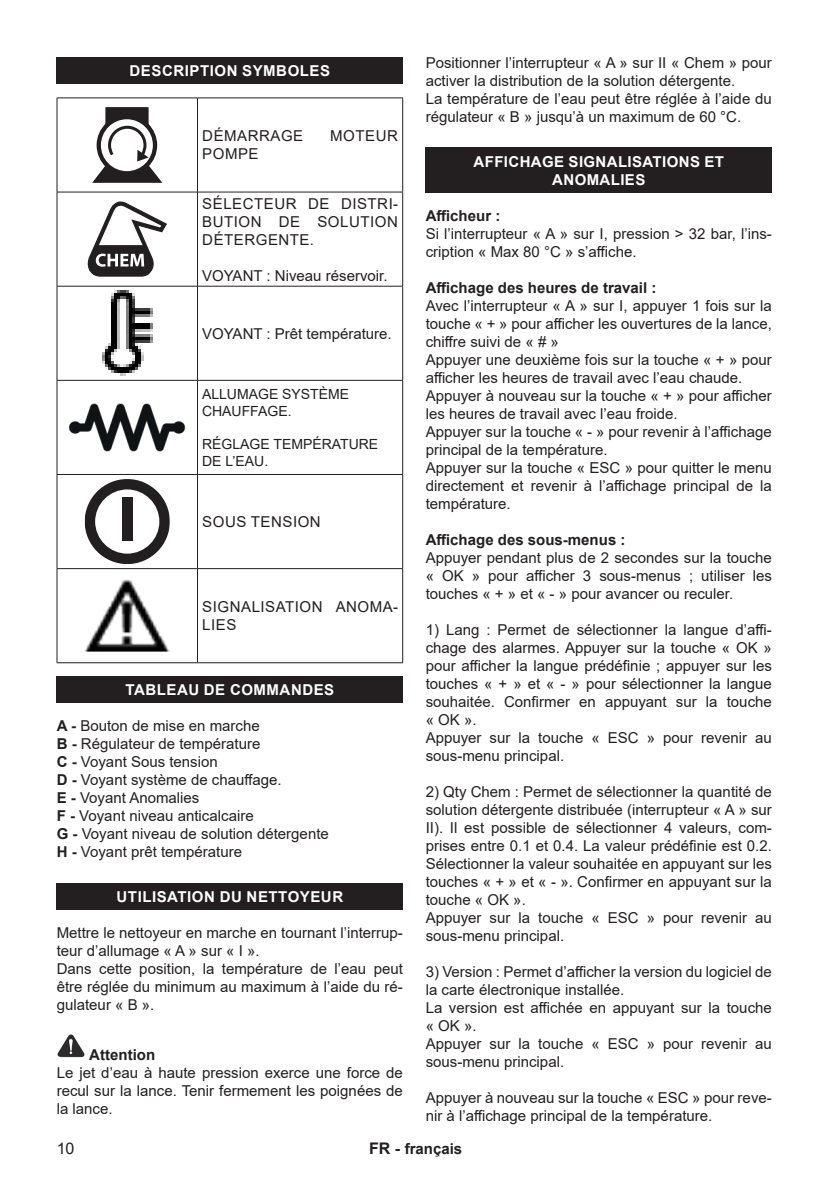
<style>
.page{position:relative;width:840px;height:1191px;background:#fff}
.page>*{position:absolute;margin:0;border:0;box-sizing:border-box;transform-origin:0 0}
.t1{font:16px "Arial";color:#231f20}
.testo_normale{font:15px/18px "Arial";color:#231f20}
.testo_normale_tutto_MAIUSCOLO{font:15px/18px "Arial";letter-spacing:.035em;color:#231f20;text-align:justify}
.capitolo_dentro_tabella{font:700 15px "Arial";letter-spacing:.035em;color:#fff}
.testo_normale-2{font:700 15px "Arial";color:#231f20}
.t2{font:14px/16.8px "Arial";color:#231f20}
.s1{font-weight:700}
.s2{font-size:16px}
</style>
<div class="page">
<div style="left:57px;top:57px;width:346px;height:27px;background:#231f20"></div>
<hr style="left:57px;top:98px;width:140px;height:1px;background:#231f20">
<hr style="left:57px;top:98px;width:1px;height:94px;background:#231f20">
<hr style="left:197px;top:98px;width:206px;height:1px;background:#231f20">
<hr style="left:197px;top:98px;width:1px;height:94px;background:#231f20">
<hr style="left:402px;top:98px;width:1px;height:94px;background:#231f20">
<hr style="left:57px;top:192px;width:140px;height:1px;background:#231f20">
<hr style="left:57px;top:192px;width:1px;height:94px;background:#231f20">
<hr style="left:197px;top:192px;width:206px;height:1px;background:#231f20">
<hr style="left:197px;top:192px;width:1px;height:94px;background:#231f20">
<hr style="left:402px;top:192px;width:1px;height:94px;background:#231f20">
<hr style="left:57px;top:286px;width:140px;height:1px;background:#231f20">
<hr style="left:57px;top:286px;width:1px;height:94px;background:#231f20">
<hr style="left:197px;top:286px;width:206px;height:1px;background:#231f20">
<hr style="left:197px;top:286px;width:1px;height:94px;background:#231f20">
<hr style="left:402px;top:286px;width:1px;height:94px;background:#231f20">
<hr style="left:57px;top:380px;width:140px;height:1px;background:#231f20">
<hr style="left:57px;top:380px;width:1px;height:94px;background:#231f20">
<hr style="left:197px;top:380px;width:206px;height:1px;background:#231f20">
<hr style="left:197px;top:380px;width:1px;height:94px;background:#231f20">
<hr style="left:402px;top:380px;width:1px;height:94px;background:#231f20">
<hr style="left:57px;top:474px;width:140px;height:1px;background:#231f20">
<hr style="left:57px;top:475px;width:1px;height:93px;background:#231f20">
<hr style="left:197px;top:474px;width:206px;height:1px;background:#231f20">
<hr style="left:197px;top:475px;width:1px;height:93px;background:#231f20">
<hr style="left:402px;top:475px;width:1px;height:93px;background:#231f20">
<hr style="left:57px;top:568px;width:140px;height:1px;background:#231f20">
<hr style="left:57px;top:569px;width:1px;height:93px;background:#231f20">
<hr style="left:197px;top:568px;width:206px;height:1px;background:#231f20">
<hr style="left:197px;top:569px;width:1px;height:93px;background:#231f20">
<hr style="left:402px;top:569px;width:1px;height:93px;background:#231f20">
<hr style="left:57px;top:662px;width:140px;height:1px;background:#231f20">
<hr style="left:197px;top:662px;width:206px;height:1px;background:#231f20">
<svg style="left:92px;top:107px;width:71px;height:76px"></svg>
<svg style="left:87px;top:201px;width:80px;height:76px"></svg>
<img style="left:102px;top:291px;width:50px;height:85px">
<img style="left:69px;top:403px;width:116px;height:49px">
<svg style="left:85px;top:479px;width:85px;height:85px"></svg>
<div style="left:122px;top:497px;width:10px;height:43px;background:#231f20"></div>
<img style="left:85px;top:580px;width:85px;height:71px">
<div style="left:57px;top:676px;width:346px;height:27px;background:#231f20"></div>
<div style="left:57px;top:883px;width:346px;height:27px;background:#231f20"></div>
<img style="left:57px;top:1034px;width:28px;height:23px">
<div style="left:425px;top:148px;width:346px;height:45px;background:#231f20"></div>
<p class="capitolo_dentro_tabella" style="left:129px;top:60px;width:202px">DESCRIPTION SYMBOLES</p>
<p class="testo_normale_tutto_MAIUSCOLO" style="left:202px;top:127px;width:102px">DÉMARRAGE</p>
<p class="testo_normale_tutto_MAIUSCOLO" style="left:330px;top:127px;width:69px">MOTEUR</p>
<p class="testo_normale_tutto_MAIUSCOLO" style="left:202px;top:145px;width:58px">POMPE</p>
<p class="testo_normale_tutto_MAIUSCOLO" style="left:202px;top:194px;width:197px">SÉLECTEUR DE DISTRI-BUTION DE SOLUTION DÉTERGENTE.</p>
<p class="testo_normale" style="left:202px;top:266px;width:187px">VOYANT : Niveau réservoir.</p>
<p class="testo_normale" style="left:202px;top:324px;width:191px">VOYANT : Prêt température.</p>
<p class="t2" style="left:202px;top:385px;width:149px">ALLUMAGE SYSTÈME<br>CHAUFFAGE.</p>
<p class="t2" style="left:202px;top:436px;width:178px">RÉGLAGE TEMPÉRATURE<br>DE L’EAU.</p>
<p class="testo_normale_tutto_MAIUSCOLO" style="left:202px;top:512px;width:120px">SOUS TENSION</p>
<p class="testo_normale_tutto_MAIUSCOLO" style="left:202px;top:598px;width:197px">SIGNALISATION ANOMA-<br>LIES</p>
<p class="capitolo_dentro_tabella" style="left:125px;top:679px;width:210px">TABLEAU DE COMMANDES</p>
<p class="testo_normale" style="left:57px;top:717px;width:204px"><span class="s1">A -</span> Bouton de mise en marche</p>
<p class="testo_normale" style="left:57px;top:735px;width:205px"><span class="s1">B -</span> Régulateur de température</p>
<p class="testo_normale" style="left:57px;top:753px;width:162px"><span class="s1">C -</span> Voyant Sous tension</p>
<p class="testo_normale" style="left:57px;top:771px;width:226px"><span class="s1">D -</span> Voyant système de chauffage.</p>
<p class="testo_normale" style="left:57px;top:789px;width:144px"><span class="s1">E -</span> Voyant Anomalies</p>
<p class="testo_normale" style="left:57px;top:807px;width:198px"><span class="s1">F -</span> Voyant niveau anticalcaire</p>
<p class="testo_normale" style="left:57px;top:825px;width:273px"><span class="s1">G -</span> Voyant niveau de solution détergente</p>
<p class="testo_normale" style="left:57px;top:843px;width:187px"><span class="s1">H -</span> Voyant prêt température</p>
<p class="capitolo_dentro_tabella" style="left:116px;top:886px;width:228px">UTILISATION DU NETTOYEUR</p>
<p class="testo_normale" style="left:57px;top:924px;width:347px">Mettre le nettoyeur en marche en tournant l’interrup&shy;teur d’allumage « A » sur « I ».</p>
<p class="testo_normale" style="left:57px;top:960px;width:347px;text-align:justify">Dans cette position, la température de l’eau peut être réglée du minimum au maximum à l’aide du ré&shy;gulateur « B ».</p>
<p class="testo_normale-2" style="left:89px;top:1043px;width:67px">Attention</p>
<p class="testo_normale" style="left:57px;top:1063px;width:347px;text-align:justify">Le jet d’eau à haute pression exerce une force de recul sur la lance. Tenir fermement les poignées de la lance.</p>
<p class="testo_normale" style="left:425px;top:53px;width:347px">Positionner l’interrupteur « A » sur II « Chem » pour activer la distribution de la solution détergente.</p>
<p class="testo_normale" style="left:425px;top:89px;width:347px">La température de l’eau peut être réglée à l’aide du régulateur « B » jusqu’à un maximum de 60 °C.</p>
<p class="capitolo_dentro_tabella" style="left:473px;top:151px;width:252px">AFFICHAGE SIGNALISATIONS ET</p>
<p class="capitolo_dentro_tabella" style="left:552px;top:169px;width:94px">ANOMALIES</p>
<p class="testo_normale-2" style="left:425px;top:205px;width:76px">Afficheur :</p>
<p class="testo_normale" style="left:425px;top:224px;width:347px">Si l’interrupteur « A » sur I, pression &gt; 32 bar, l’ins&shy;cription « Max 80 °C » s’affiche.</p>
<p class="testo_normale-2" style="left:425px;top:277px;width:232px">Affichage des heures de travail :</p>
<p class="testo_normale" style="left:425px;top:296px;width:347px;text-align:justify">Avec l’interrupteur « A » sur I, appuyer 1 fois sur la touche « + » pour afficher les ouvertures de la lance, chiffre suivi de « # »</p>
<p class="testo_normale" style="left:425px;top:350px;width:347px">Appuyer une deuxième fois sur la touche « + » pour afficher les heures de travail avec l’eau chaude.</p>
<p class="testo_normale" style="left:425px;top:386px;width:347px">Appuyer à nouveau sur la touche « + » pour afficher les heures de travail avec l’eau froide.</p>
<p class="testo_normale" style="left:425px;top:422px;width:347px">Appuyer sur la touche « - » pour revenir à l’affichage principal de la température.</p>
<p class="testo_normale" style="left:425px;top:458px;width:347px;text-align:justify">Appuyer sur la touche « ESC » pour quitter le menu directement et revenir à l’affichage principal de la température.</p>
<p class="testo_normale-2" style="left:425px;top:529px;width:201px">Affichage des sous-menus :</p>
<p class="testo_normale" style="left:425px;top:548px;width:347px;text-align:justify">Appuyer pendant plus de 2 secondes sur la touche « OK » pour afficher 3 sous-menus ; utiliser les touches « + » et « - » pour avancer ou reculer.</p>
<p class="testo_normale" style="left:425px;top:620px;width:347px;text-align:justify">1) Lang : Permet de sélectionner la langue d’affi&shy;chage des alarmes. Appuyer sur la touche « OK » pour afficher la langue prédéfinie ; appuyer sur les touches « + » et « - » pour sélectionner la langue souhaitée. Confirmer en appuyant sur la touche « OK ».</p>
<p class="testo_normale" style="left:425px;top:728px;width:347px">Appuyer sur la touche « ESC » pour revenir au sous-menu principal.</p>
<p class="testo_normale" style="left:425px;top:782px;width:347px;text-align:justify">2) Qty Chem : Permet de sélectionner la quantité de solution détergente distribuée (interrupteur « A » sur II). Il est possible de sélectionner 4 valeurs, com&shy;prises entre 0.1 et 0.4. La valeur prédéfinie est 0.2.<br>Sélectionner la valeur souhaitée en appuyant sur les touches « + » et « - ». Confirmer en appuyant sur la touche « OK ».</p>
<p class="testo_normale" style="left:425px;top:908px;width:347px">Appuyer sur la touche « ESC » pour revenir au sous-menu principal.</p>
<p class="testo_normale" style="left:425px;top:962px;width:347px">3) Version : Permet d’afficher la version du logiciel de la carte électronique installée.</p>
<p class="testo_normale" style="left:425px;top:998px;width:347px">La version est affichée en appuyant sur la touche « OK ».</p>
<p class="testo_normale" style="left:425px;top:1034px;width:347px">Appuyer sur la touche « ESC » pour revenir au sous-menu principal.</p>
<p class="testo_normale" style="left:425px;top:1088px;width:347px">Appuyer à nouveau sur la touche « ESC » pour reve&shy;nir à l’affichage principal de la température.</p>
<p class="t1" style="left:57px;top:1137px;width:19px">10</p>
<p class="testo_normale-2" style="left:369px;top:1138px;width:95px"><span class="s2">FR -</span> français</p>
</div>
